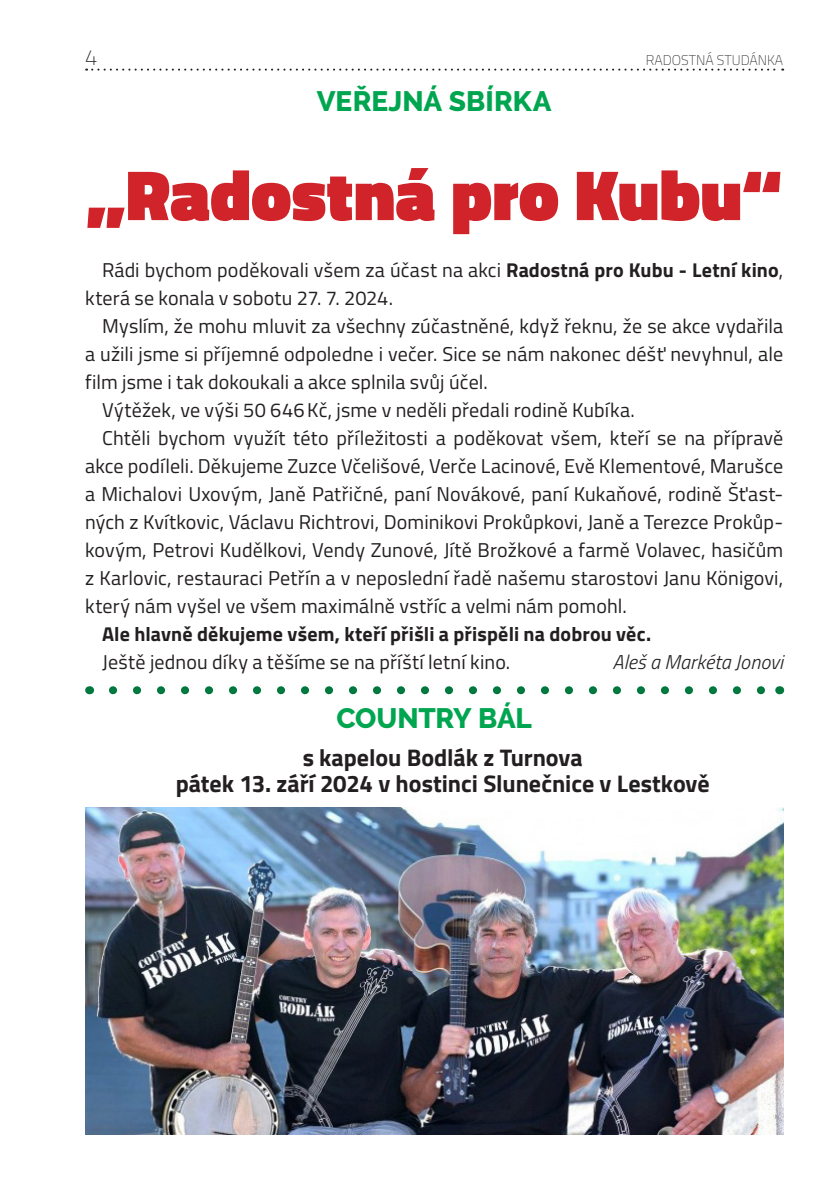
<style>
.page{position:relative;width:840px;height:1191px;background:#fff}
.page>*{position:absolute;margin:0;border:0;box-sizing:border-box;transform-origin:0 0}
.titulek{font:900 72px "Titillium Web";color:#d1232a}
.titulek-2{font:800 28px "Raleway";color:#00a54f}
.odpovedi{font:700 24px "Titillium Web";color:#231f20}
.t1{font:200 22px "Titillium Web";color:#231f20}
.zaklad{font:20px/28px "Titillium Web";letter-spacing:.005em;color:#231f20;text-align:justify}
.zaklad-2{font:700 20px "Titillium Web";letter-spacing:.005em;color:#231f20}
.zaklad-3{font:italic 300 20px "Titillium Web";letter-spacing:.005em;color:#231f20}
.t2{font:200 14px "Titillium Web";color:#231f20}
.s1{font-weight:700}
</style>
<div class="page">
<svg style="left:86px;top:69px;width:696px;height:2px"></svg>
<svg style="left:113px;top:686px;width:652px;height:8px"></svg>
<img style="left:85px;top:807px;width:697px;height:327px">
<p class="t1" style="left:85px;top:41px;width:14px">4</p>
<p class="t2" style="left:645px;top:50px;width:139px">RADOSTNÁ STUDÁNKA</p>
<p class="titulek-2" style="left:317px;top:86px;width:236px">VEŘEJNÁ SBÍRKA</p>
<p class="titulek" style="left:87px;top:142px;width:696px">„Radostná pro Kubu“</p>
<p class="zaklad" style="left:85px;top:255px;width:699px;text-indent:17px">Rádi bychom poděkovali všem za účast na akci <span class="s1">Radostná pro Kubu - Letní kino</span>, která se konala v sobotu 27. 7. 2024.</p>
<p class="zaklad" style="left:85px;top:311px;width:699px;text-indent:17px">Myslím, že mohu mluvit za všechny zúčastněné, když řeknu, že se akce vydařila a užili jsme si příjemné odpoledne i večer. Sice se nám nakonec déšť nevyhnul, ale film jsme i tak dokoukali a akce splnila svůj účel.</p>
<p class="zaklad" style="left:102px;top:395px;width:534px">Výtěžek, ve výši 50 646Kč, jsme v neděli předali rodině Kubíka.</p>
<p class="zaklad" style="left:85px;top:423px;width:699px;text-indent:17px">Chtěli bychom využít této příležitosti a poděkovat všem, kteří se na přípravě akce podíleli. Děkujeme Zuzce Včelišové, Verče Lacinové, Evě Klementové, Marušce a Michalovi Uxovým, Janě Patřičné, paní Novákové, paní Kukaňové, rodině Šťast&shy;ných z Kvítkovic, Václavu Richtrovi, Dominikovi Prokůpkovi, Janě a Terezce Prokůp&shy;kovým, Petrovi Kudělkovi, Vendy Zunové, Jítě Brožkové a farmě Volavec, hasičům z Karlovic, restauraci Petřín a v neposlední řadě našemu starostovi Janu Königovi, který nám vyšel ve všem maximálně vstříc a velmi nám pomohl.</p>
<p class="zaklad-2" style="left:102px;top:619px;width:550px">Ale hlavně děkujeme všem, kteří přišli a přispěli na dobrou věc.</p>
<p class="zaklad" style="left:102px;top:647px;width:409px">Ještě jednou díky a těšíme se na příští letní kino.</p>
<p class="zaklad-3" style="left:612px;top:648px;width:172px">Aleš a Markéta Jonovi</p>
<p class="titulek-2" style="left:336px;top:702px;width:197px">COUNTRY BÁL</p>
<p class="odpovedi" style="left:302px;top:738px;width:281px">s kapelou Bodlák z Turnova</p>
<p class="odpovedi" style="left:176px;top:764px;width:535px">pátek 13. září 2024 v hostinci Slunečnice v Lestkově</p>
</div>
